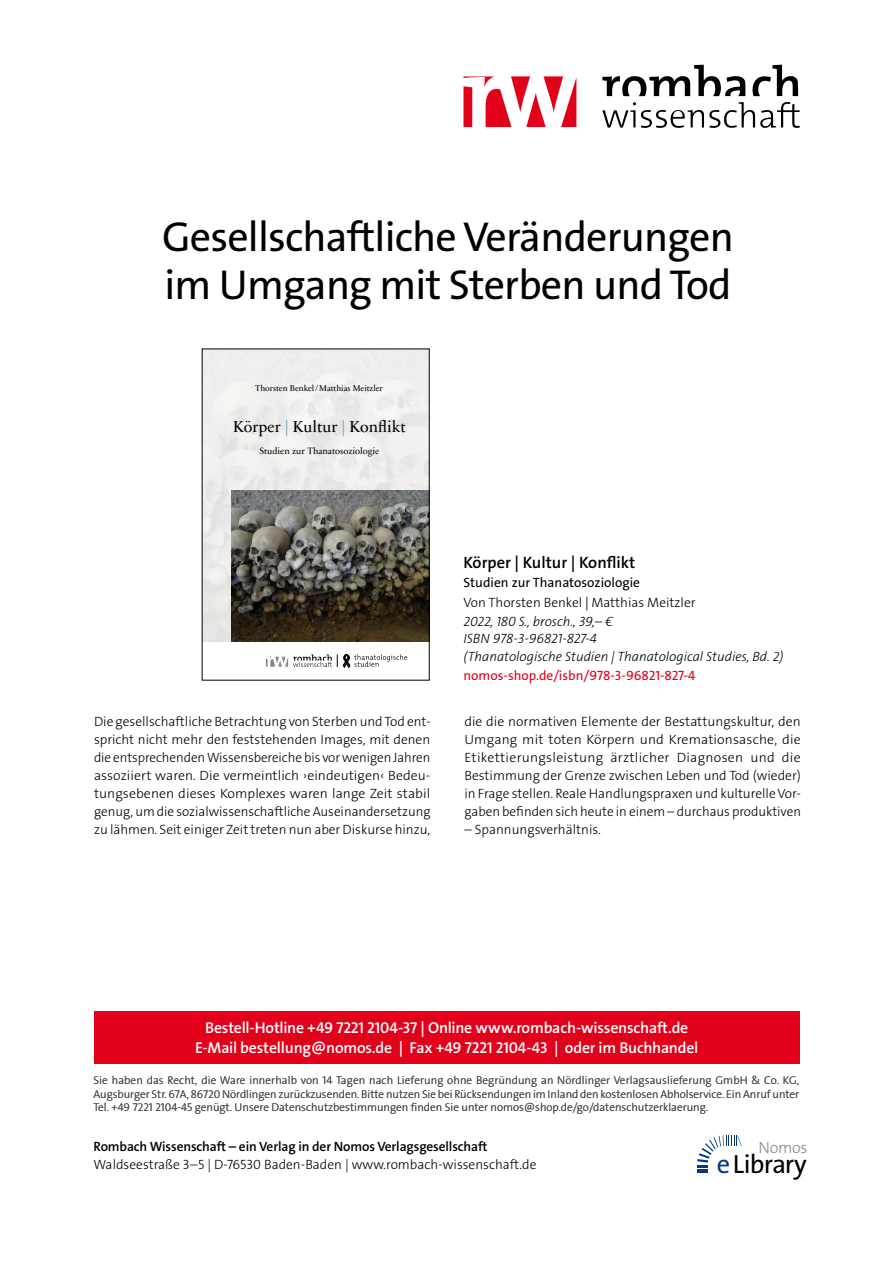
<style>
.page{position:relative;width:893px;height:1263px;background:#fff}
.page>*{position:absolute;margin:0;border:0;box-sizing:border-box;transform-origin:0 0}
.t1{font:42px/48px "The Sans Os F";letter-spacing:-.02em;color:#000}
.t2{font:26.4px "The Sans Os F";letter-spacing:-.03em;color:#000}
.t3{font:600 16.5px "The Sans Os F";color:#000}
.t4{font:16.2px "Sabon Next LT Pro";color:#000}
.t5{font:300 16.2px "The Sans Os F";letter-spacing:-.02em;color:#87888a}
.t6{font:600 15.75px/21px "The Sans Os F";letter-spacing:-.01em;color:#fff;text-align:center}
.t7{font:300 13.5px/18px "The Sans Os F";color:#000;text-align:justify}
.t8{font:italic 300 13.5px/17.2px "The Sans Os F";color:#000}
.t9{font:600 13.5px "The Sans Os F";letter-spacing:-.01em;color:#000}
.t10{font:13.5px "The Sans Os F";color:#e2001a}
.t11{font:300 11.25px/13.5px "The Sans Os F";color:#4b4b4d;text-align:justify}
.t12{font:9.3px "Sabon Next LT Pro";color:#000}
.t13{font:8.55px "Sabon Next LT Pro";color:#000}
.s1{color:#6a97a9}
.s2{font-weight:400}
.s3{font-family:"Ergon Unicode";font-weight:400}
.s4{font-style:italic}
.s5{color:#003882}
</style>
<div class="page">
<div style="left:94px;top:1011px;width:705px;height:52px;background:#e2001a"></div>
<svg style="left:602px;top:65px;width:143px;height:31px"></svg>
<svg style="left:752px;top:65px;width:46px;height:31px"></svg>
<svg style="left:463px;top:76px;width:113px;height:51px"></svg>
<svg style="left:602px;top:102px;width:198px;height:26px"></svg>
<svg style="left:697px;top:1135px;width:45px;height:38px"></svg>
<img style="left:204px;top:351px;width:223px;height:291px">
<img style="left:232px;top:490px;width:195px;height:152px">
<svg style="left:266px;top:654px;width:141px;height:13px"></svg>
<h1 class="t1" style="left:162px;top:217px;width:573px">Gesellschaftliche Veränderungen im Umgang mit Sterben und Tod</h1>
<p class="t13" style="left:255px;top:381px;width:129px">Thorsten Benkel/Matthias Meitzler</p>
<p class="t4" style="left:233px;top:414px;width:174px">Körper <span class="s1">|</span> Kultur <span class="s1">|</span> Konflikt</p>
<p class="t12" style="left:259px;top:444px;width:122px">Studien zur Thanatosoziologie</p>
<p class="t3" style="left:463px;top:552px;width:173px">Körper | Kultur | Konflikt</p>
<p class="t7" style="left:463px;top:573px;width:234px;line-height:19.4px;text-align:left"><span class="s2">Studien zur Thanatosoziologie<br></span>Von Thorsten Benkel <span class="s3">|</span> Matthias Meitzler<br><span class="s4">2022, 180 S., brosch., 39,– €</span></p>
<p class="t8" style="left:463px;top:631px;width:321px">ISBN 978-3-96821-827-4<br>(Thanatologische Studien | Thanatological Studies, Bd. 2)</p>
<p class="t10" style="left:463px;top:670px;width:234px">nomos-shop.de/isbn/978-3-96821-827-4</p>
<p class="t7" style="left:94px;top:713px;width:338px">Die gesellschaftliche Betrachtung von Sterben und Tod ent&shy;spricht nicht mehr den feststehenden Images, mit denen die entsprechenden Wissensbereiche bis vor wenigen Jahren assoziiert waren. Die vermeintlich ›eindeutigen‹ Bedeu&shy;tungsebenen dieses Komplexes waren lange Zeit stabil genug, um die sozialwissenschaftliche Auseinandersetzung zu lähmen. Seit einiger Zeit treten nun aber Diskurse hinzu,</p>
<p class="t7" style="left:464px;top:713px;width:338px">die die normativen Elemente der Bestattungskultur, den Umgang mit toten Körpern und Kremationsasche, die Etikettierungsleistung ärztlicher Diagnosen und die Bestimmung der Grenze zwischen Leben und Tod (wieder) in Frage stellen. Reale Handlungspraxen und kulturelle Vor&shy;gaben befinden sich heute in einem – durchaus produktiven</p>
<p class="t7" style="left:464px;top:821px;width:138px">– Spannungsverhältnis.</p>
<p class="t6" style="left:195px;top:1017px;width:505px">Bestell-Hotline +49 7221 2104-37 | Online www.rombach-wissenschaft.de<br>E-Mail bestellung@nomos.de | Fax +49 7221 2104-43 | oder im Buchhandel</p>
<p class="t11" style="left:94px;top:1074px;width:707px">Sie haben das Recht, die Ware innerhalb von 14 Tagen nach Lieferung ohne Begründung an Nördlinger Verlagsauslieferung GmbH &amp; Co. KG, Augsburger Str. 67A, 86720 Nördlingen zurückzusenden. Bitte nutzen Sie bei Rücksendungen im Inland den kostenlosen Abholservice. Ein Anruf unter Tel. +49 7221 2104-45 genügt. Unsere Datenschutzbestimmungen finden Sie unter nomos@shop.de/go/datenschutzerklaerung.</p>
<p class="t9" style="left:94px;top:1138px;width:395px">Rombach Wissenschaft – ein Verlag in der Nomos Verlagsgesellschaft</p>
<p class="t7" style="left:94px;top:1156px;width:444px">Waldseestraße 3–5 | D-76530 Baden-Baden | www.rombach-wissenschaft.de</p>
<h2 class="t2" style="left:717px;top:1153px;width:91px"><span class="s5">e</span>Library</h2>
<p class="t5" style="left:758px;top:1137px;width:51px">Nomos</p>
</div>
